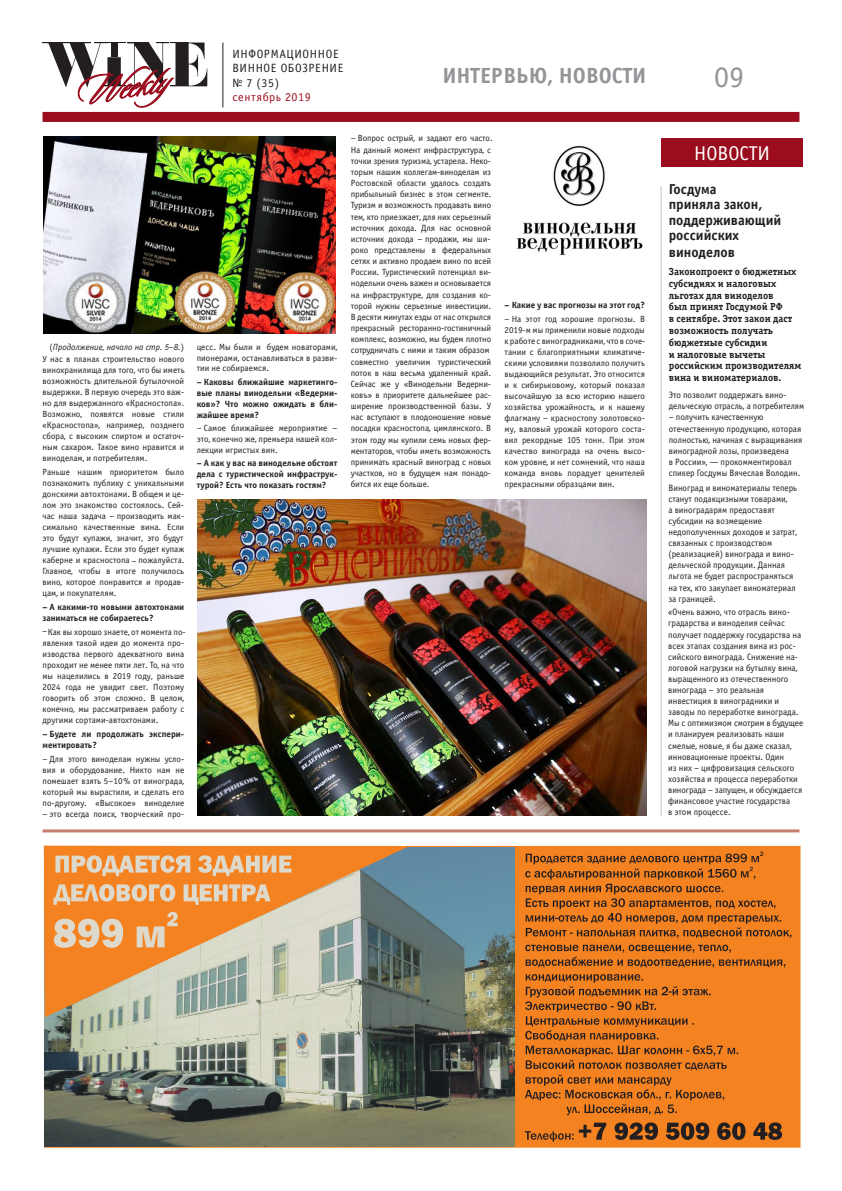
<style>
.page{position:relative;width:842px;height:1191px;background:#fff}
.page>*{position:absolute;margin:0;border:0;box-sizing:border-box;transform-origin:0 0}
.колонцифра{font:30px "Officina Sans C";color:#939598}
.колонтитул-тема{font:700 22px "Officina Sans C";color:#939598}
.t1{font:20px "Officina Sans C";color:#fff}
.t2{font:700 14.4px/15.4px "Officina Sans C";color:#231f20}
.t3{font:12px/14.4px "Officina Sans C";letter-spacing:.05em;color:#231f20}
.t4{font:12px "Officina Sans C";letter-spacing:.05em;color:#9b0d1e}
.t5{font:700 10.3px/11.8px "Officina Serif C";color:#231f20}
.t6{font:9.2px/11.1px "Officina Sans C";color:#231f20}
.текст{font:9px/11px "Officina Sans C";letter-spacing:-.01em;color:#231f20;text-align:justify}
.текст-2{font:700 9px/10.8px "Officina Sans C";color:#231f20}
.текст-3{font:italic 9px "Officina Sans C";color:#231f20}
.s1{font-style:normal}
</style>
<div class="page">
<svg style="left:43px;top:43px;width:164px;height:64px"></svg>
<div style="left:43px;top:112px;width:756px;height:10px;background:#9b0d1e"></div>
<hr style="left:222px;top:43px;width:1px;height:64px;background:#231f20">
<hr style="left:43px;top:829px;width:756px;height:3px;background:#c77d6f">
<div style="left:44px;top:846px;width:756px;height:301px;background:#f58220"></div>
<img style="left:44px;top:847px;width:471px;height:299px">
<svg style="left:44px;top:845px;width:365px;height:172px"></svg>
<svg style="left:54px;top:855px;width:237px;height:50px"></svg>
<svg style="left:54px;top:912px;width:124px;height:35px"></svg>
<svg style="left:525px;top:851px;width:266px;height:290px"></svg>
<img style="left:197px;top:499px;width:449px;height:316px">
<img style="left:44px;top:136px;width:292px;height:197px">
<img style="left:517px;top:145px;width:126px;height:110px">
<div style="left:661px;top:139px;width:142px;height:28px;background:#9b0d1e"></div>
<svg style="left:660px;top:186px;width:2px;height:630px"></svg>
<h3 class="t3" style="left:232px;top:47px;width:113px">ИНФОРМАЦИОННОЕ<br>ВИННОЕ ОБОЗРЕНИЕ № 7 (35)</h3>
<h3 class="t4" style="left:232px;top:91px;width:80px">сентябрь 2019</h3>
<p class="колонтитул-тема" style="left:442px;top:64px;width:206px">ИНТЕРВЬЮ, НОВОСТИ</p>
<p class="колонцифра" style="left:714px;top:60px;width:31px">09</p>
<p class="текст-3" style="left:50px;top:342px;width:136px"><span class="s1">(</span>Продолжение, начало на стр. 5–8.<span class="s1">)</span></p>
<p class="текст" style="left:43px;top:354px;width:144px">У нас в планах строительство нового винохранилища для того, что бы иметь возможность длительной бутылочной выдержки. В первую очередь это важ&shy;но для выдержанного «Красностопа».<br>Возможно, появятся новые стили «Красностопа», например, позднего сбора, с высоким спиртом и остаточ&shy;ным сахаром. Такое вино нравится и виноделам, и потребителям.</p>
<p class="текст" style="left:43px;top:467px;width:144px">Раньше нашим приоритетом было познакомить публику с уникальными донскими автохтонами. В общем и це&shy;лом это знакомство состоялось. Сей&shy;час наша задача – производить мак&shy;симально качественные вина. Если это будут купажи, значит, это будут лучшие купажи. Если это будет купаж каберне и красностопа пожалуйста.<br>Главное, чтобы в итоге получилось вино, которое понравится и продав&shy;цам, и покупателям.</p>
<p class="текст-2" style="left:43px;top:601px;width:143px">– А какими-то новыми автохтонами заниматься не собираетесь?</p>
<p class="текст" style="left:42px;top:626px;width:145px;text-align:left">–Как вы хорошо знаете, от момента по&shy;явления такой идеи до момента про&shy;изводства первого адекватного вина проходит не менее пяти лет. То, на что мы нацелились в 2019 году, раньше 2024 года не увидит свет. Поэтому говорить об этом сложно. В целом, конечно, мы рассматриваем работу с другими сортами-автохтонами.</p>
<p class="текст-2" style="left:43px;top:728px;width:143px">– Будете ли продолжать экспери&shy;ментировать?</p>
<p class="текст" style="left:43px;top:753px;width:143px">– Для этого виноделам нужны усло&shy;вия и оборудование. Никто нам не помешает взять 5–10% от винограда, который мы вырастили, и сделать его по-другому. «Высокое» виноделие</p>
<p class="текст" style="left:43px;top:808px;width:143px">– это всегда поиск, творческий про-</p>
<p class="текст" style="left:131px;top:555px;width:7px">–</p>
<p class="текст" style="left:197px;top:342px;width:142px">цесс. Мы были и будем новаторами, пионерами, останавливаться в разви&shy;тии не собираемся.</p>
<p class="текст-2" style="left:197px;top:377px;width:142px;text-align:justify">– Каковы ближайшие маркетинго&shy;вые планы винодельни «Ведерни&shy;ков»? Что можно ожидать в бли&shy;жайшее время?</p>
<p class="текст" style="left:197px;top:423px;width:142px">– Самое ближайшее мероприятие – это, конечно же, премьера нашей кол&shy;лекции игристых вин.</p>
<p class="текст-2" style="left:197px;top:458px;width:142px;text-align:justify">– А как у вас на винодельне обстоят дела с туристической инфраструк&shy;турой? Есть что показать гостям?</p>
<p class="текст" style="left:351px;top:133px;width:143px;text-align:left">– Вопрос острый, и задают его часто.<br>На данный момент инфраструктура, с точки зрения туризма, устарела. Неко&shy;торым нашим коллегам-виноделам из Ростовской области удалось создать прибыльный бизнес в этом сегменте.<br>Туризм и возможность продавать вино тем, кто приезжает, для них серьезный источник дохода. Для нас основной источник дохода – продажи, мы ши&shy;роко представлены в федеральных сетях и активно продаем вино по всей России. Туристический потенциал ви&shy;нодельни очень важен и основывается на инфраструктуре, для создания ко&shy;торой нужны серьезные инвестиции.<br>В десяти минутах езды от нас открылся прекрасный ресторанно-гостиничный комплекс, возможно, мы будем плотно сотрудничать с ними и таким образом совместно увеличим туристический поток в наш весьма удаленный край.<br>Сейчас же у «Винодельни Ведерни&shy;ковъ» в приоритете дальнейшее рас&shy;ширение производственной базы. У нас вступают в плодоношение новые посадки красностопа, цимлянского. В этом году мы купили семь новых фер&shy;ментаторов, чтобы иметь возможность принимать красный виноград с новых участков, но в будущем нам понадо&shy;бится их еще больше.</p>
<p class="текст-2" style="left:505px;top:300px;width:142px">– Какие у вас прогнозы на этот год?</p>
<p class="текст" style="left:505px;top:314px;width:142px">– На этот год хорошие прогнозы. В 2019-м мы применили новые подходы к работе с виноградниками, что в соче&shy;тании с благоприятными климатиче&shy;скими условиями позволило получить выдающийся результат. Это относится и к сибирьковому, который показал высочайшую за всю историю нашего хозяйства урожайность, и к нашему флагману – красностопу золотовско&shy;му, валовый урожай которого соста&shy;вил рекордные 105 тонн. При этом качество винограда на очень высо&shy;ком уровне, и нет сомнений, что наша команда вновь порадует ценителей прекрасными образцами вин.</p>
<h3 class="t1" style="left:694px;top:143px;width:77px">НОВОСТИ</h3>
<h3 class="t2" style="left:669px;top:181px;width:114px">Госдума<br>приняла закон, поддерживающий российских</h3>
<h3 class="t2" style="left:669px;top:245px;width:68px">виноделов</h3>
<p class="t5" style="left:669px;top:266px;width:134px">Законопроект о бюджетных субсидиях и налоговых льготах для виноделов<br>был принят Госдумой РФ<br>в сентябре. Этот закон даст возможность получать бюджетные субсидии<br>и налоговые вычеты российским производителям вина и виноматериалов.</p>
<p class="t6" style="left:669px;top:390px;width:137px">Это позволит поддержать вино&shy;дельческую отрасль, а потребителям</p>
<p class="t6" style="left:669px;top:412px;width:135px">– получить качественную отечественную продукцию, которая полностью, начиная с выращивания виноградной лозы, произведена<br>в России», — прокомментировал спикер Госдумы Вячеслав Володин.</p>
<p class="t6" style="left:668px;top:482px;width:130px">Виноград и виноматериалы теперь станут подакцизными товарами,<br>а виноградарям предоставят субсидии на возмещение недополученных доходов и затрат, связанных с производством (реализацией) винограда и вино&shy;дельческой продукции. Данная льгота не будет распространяться на тех, кто закупает виноматериал за границей.</p>
<p class="t6" style="left:668px;top:607px;width:137px">«Очень важно, что отрасль вино&shy;градарства и виноделия сейчас получает поддержку государства на всех этапах создания вина из рос&shy;сийского винограда. Снижение на&shy;логовой нагрузки на бутылку вина, выращенного из отечественного винограда – это реальная инвестиция в виноградники и заводы по переработке винограда.<br>Мы с оптимизмом смотрим в будущее и планируем реализовать наши смелые, новые, я бы даже сказал, инновационные проекты. Один<br>из них – цифровизация сельского хозяйства и процесса переработки винограда – запущен, и обсуждается финансовое участие государства<br>в этом процессе.</p>
</div>
